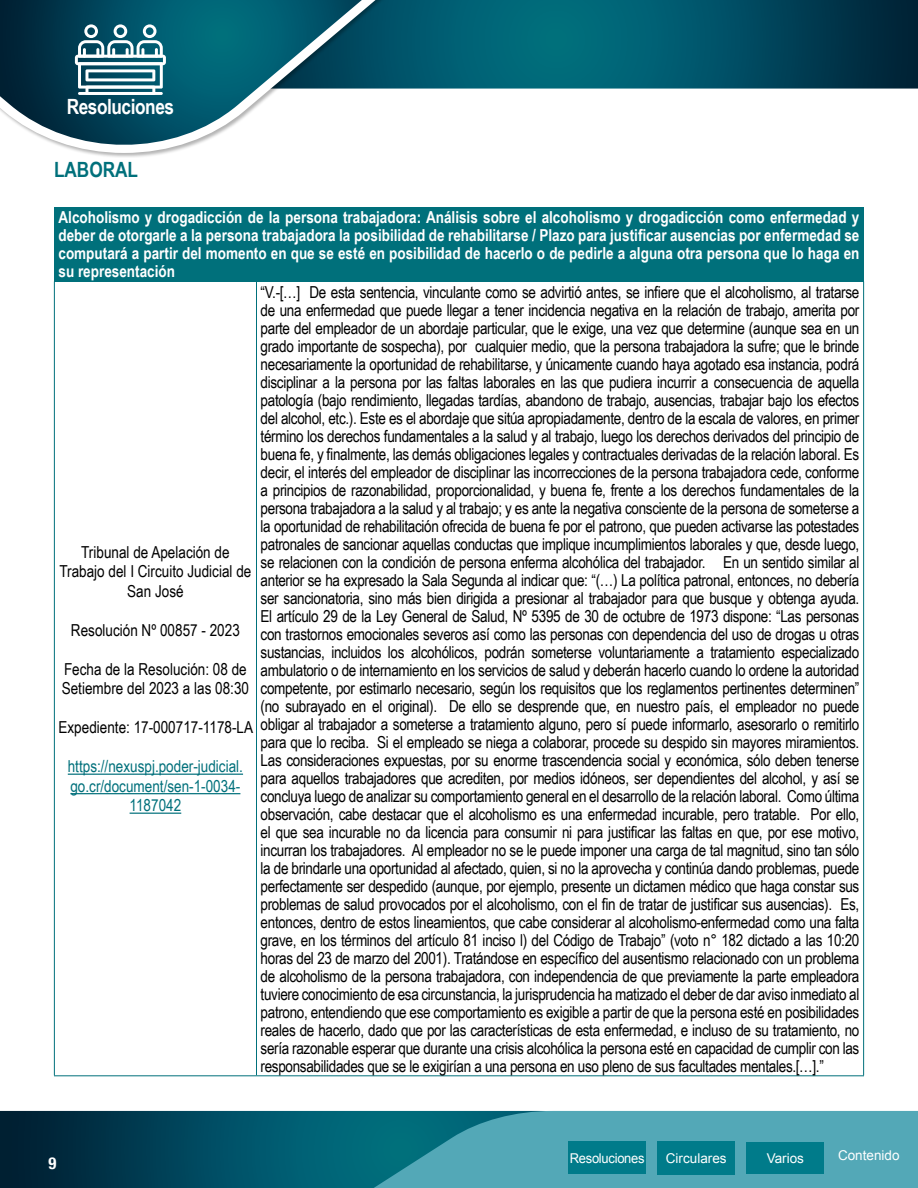
<style>
.page{position:relative;width:918px;height:1188px;background:#fff}
.page>*{position:absolute;margin:0;border:0;box-sizing:border-box;transform-origin:0 0}
.t1{font:700 21px "Arial Narrow";letter-spacing:-.02em;color:#fff}
.t2{font:700 21px "Arial Narrow";color:#00707b}
.t3{font:16.5px/18px "Arial Narrow";color:#000;text-align:center}
.t4{font:700 16.5px/18px "Arial Narrow";color:#fff;text-align:justify}
.t5{font:16.5px/19.5px "Arial Narrow";color:#00707b;text-align:center}
.t6{font:700 condensed 16.5px "Helvetica Neue";color:#fff}
.t7{font:13.5px "Arial";color:#fff}
.t8{font:13.5px "Arial";letter-spacing:-.02em;color:#fff;scale:.96 1}
</style>
<div class="page">
<svg style="left:0;top:1111px;width:374px;height:77px;background:#00455a"></svg>
<svg style="left:374px;top:1111px;width:544px;height:77px;background:#469ead"></svg>
<div style="left:568px;top:1142px;width:78px;height:32px;background:#007b8a"></div>
<div style="left:657px;top:1141px;width:78px;height:34px;background:#007b8a"></div>
<div style="left:746px;top:1142px;width:78px;height:31px;background:#007b8a"></div>
<svg style="left:470px;top:0;width:448px;height:89px;background:#015165"></svg>
<svg style="left:451px;top:0;width:13px;height:89px"></svg>
<svg style="left:0;top:0;width:451px;height:157px"></svg>
<svg style="left:75px;top:24px;width:91px;height:71px"></svg>
<hr style="left:78px;top:92px;width:85px;height:3px;background:#fff">
<div style="left:54px;top:207px;width:810px;height:75px;background:#00707b"></div>
<hr style="left:54px;top:282px;width:1px;height:793px;background:#00707b">
<hr style="left:256px;top:282px;width:1px;height:793px;background:#00707b">
<hr style="left:863px;top:282px;width:1px;height:793px;background:#00707b">
<hr style="left:54px;top:1075px;width:202px;height:1px;background:#00707b">
<hr style="left:256px;top:1075px;width:608px;height:1px;background:#00707b">
<hr style="left:68px;top:774px;width:175px;height:1px;background:#00707b">
<hr style="left:70px;top:793px;width:170px;height:1px;background:#00707b">
<hr style="left:130px;top:813px;width:51px;height:1px;background:#00707b">
<p class="t1" style="left:67px;top:90px;width:109px">Resoluciones</p>
<p class="t2" style="left:54px;top:154px;width:86px">LABORAL</p>
<p class="t4" style="left:58px;top:208px;width:803px">Alcoholismo y drogadicción de la persona trabajadora: Análisis sobre el alcoholismo y drogadicción como enfermedad y deber de otorgarle a la persona trabajadora la posibilidad de rehabilitarse / Plazo para justificar ausencias por enfermedad se computará a partir del momento en que se esté en posibilidad de hacerlo o de pedirle a alguna otra persona que lo haga en su representación</p>
<p class="t3" style="left:261px;top:282px;width:600px;text-align:justify">“V.-[…] De esta sentencia, vinculante como se advirtió antes, se infiere que el alcoholismo, al tratarse de una enfermedad que puede llegar a tener incidencia negativa en la relación de trabajo, amerita por parte del empleador de un abordaje particular, que le exige, una vez que determine (aunque sea en un grado importante de sospecha), por cualquier medio, que la persona trabajadora la sufre; que le brinde necesariamente la oportunidad de rehabilitarse, y únicamente cuando haya agotado esa instancia, podrá disciplinar a la persona por las faltas laborales en las que pudiera incurrir a consecuencia de aquella patología (bajo rendimiento, llegadas tardías, abandono de trabajo, ausencias, trabajar bajo los efectos del alcohol, etc.). Este es el abordaje que sitúa apropiadamente, dentro de la escala de valores, en primer término los derechos fundamentales a la salud y al trabajo, luego los derechos derivados del principio de buena fe, y finalmente, las demás obligaciones legales y contractuales derivadas de la relación laboral. Es decir, el interés del empleador de disciplinar las incorrecciones de la persona trabajadora cede, conforme a principios de razonabilidad, proporcionalidad, y buena fe, frente a los derechos fundamentales de la persona trabajadora a la salud y al trabajo; y es ante la negativa consciente de la persona de someterse a la oportunidad de rehabilitación ofrecida de buena fe por el patrono, que pueden activarse las potestades patronales de sancionar aquellas conductas que implique incumplimientos laborales y que, desde luego, se relacionen con la condición de persona enferma alcohólica del trabajador. En un sentido similar al anterior se ha expresado la Sala Segunda al indicar que: “(…) La política patronal, entonces, no debería ser sancionatoria, sino más bien dirigida a presionar al trabajador para que busque y obtenga ayuda.<br>El artículo 29 de la Ley General de Salud, Nº 5395 de 30 de octubre de 1973 dispone: “Las personas con trastornos emocionales severos así como las personas con dependencia del uso de drogas u otras sustancias, incluidos los alcohólicos, podrán someterse voluntariamente a tratamiento especializado ambulatorio o de internamiento en los servicios de salud y deberán hacerlo cuando lo ordene la autoridad competente, por estimarlo necesario, según los requisitos que los reglamentos pertinentes determinen” (no subrayado en el original). De ello se desprende que, en nuestro país, el empleador no puede obligar al trabajador a someterse a tratamiento alguno, pero sí puede informarlo, asesorarlo o remitirlo para que lo reciba. Si el empleado se niega a colaborar, procede su despido sin mayores miramientos.<br>Las consideraciones expuestas, por su enorme trascendencia social y económica, sólo deben tenerse para aquellos trabajadores que acrediten, por medios idóneos, ser dependientes del alcohol, y así se concluya luego de analizar su comportamiento general en el desarrollo de la relación laboral. Como última observación, cabe destacar que el alcoholismo es una enfermedad incurable, pero tratable. Por ello, el que sea incurable no da licencia para consumir ni para justificar las faltas en que, por ese motivo, incurran los trabajadores. Al empleador no se le puede imponer una carga de tal magnitud, sino tan sólo la de brindarle una oportunidad al afectado, quien, si no la aprovecha y continúa dando problemas, puede perfectamente ser despedido (aunque, por ejemplo, presente un dictamen médico que haga constar sus problemas de salud provocados por el alcoholismo, con el fin de tratar de justificar sus ausencias). Es, entonces, dentro de estos lineamientos, que cabe considerar al alcoholismo-enfermedad como una falta grave, en los términos del artículo 81 inciso l) del Código de Trabajo” (voto n° 182 dictado a las 10:20 horas del 23 de marzo del 2001). Tratándose en específico del ausentismo relacionado con un problema de alcoholismo de la persona trabajadora, con independencia de que previamente la parte empleadora tuviere conocimiento de esa circunstancia, la jurisprudencia ha matizado el deber de dar aviso inmediato al patrono, entendiendo que ese comportamiento es exigible a partir de que la persona esté en posibilidades reales de hacerlo, dado que por las características de esta enfermedad, e incluso de su tratamiento, no sería razonable esperar que durante una crisis alcohólica la persona esté en capacidad de cumplir con las responsabilidades que se le exigirían a una persona en uso pleno de sus facultades mentales.[…].”</p>
<p class="t3" style="left:59px;top:542px;width:194px;line-height:19.5px">Tribunal de Apelación de<br>Trabajo del I Circuito Judicial de<br>San José</p>
<p class="t3" style="left:71px;top:621px;width:170px">Resolución Nº 00857 - 2023</p>
<p class="t3" style="left:62px;top:659px;width:189px;line-height:19.5px;text-align:left">Fecha de la Resolución: 08 de<br>Setiembre del 2023 a las 08:30</p>
<p class="t3" style="left:59px;top:718px;width:196px">Expediente: 17-000717-1178-LA</p>
<p class="t5" style="left:68px;top:756px;width:177px">https://nexuspj.poder-judicial. go.cr/document/sen-1-0034-<br>1187042</p>
<p class="t6" style="left:49px;top:1149px;width:9px">9</p>
<p class="t8" style="left:570px;top:1149px;width:80px">Resoluciones</p>
<p class="t7" style="left:666px;top:1149px;width:62px">Circulares</p>
<p class="t7" style="left:767px;top:1149px;width:39px">Varios</p>
<p class="t7" style="left:838px;top:1146px;width:63px">Contenido</p>
</div>
